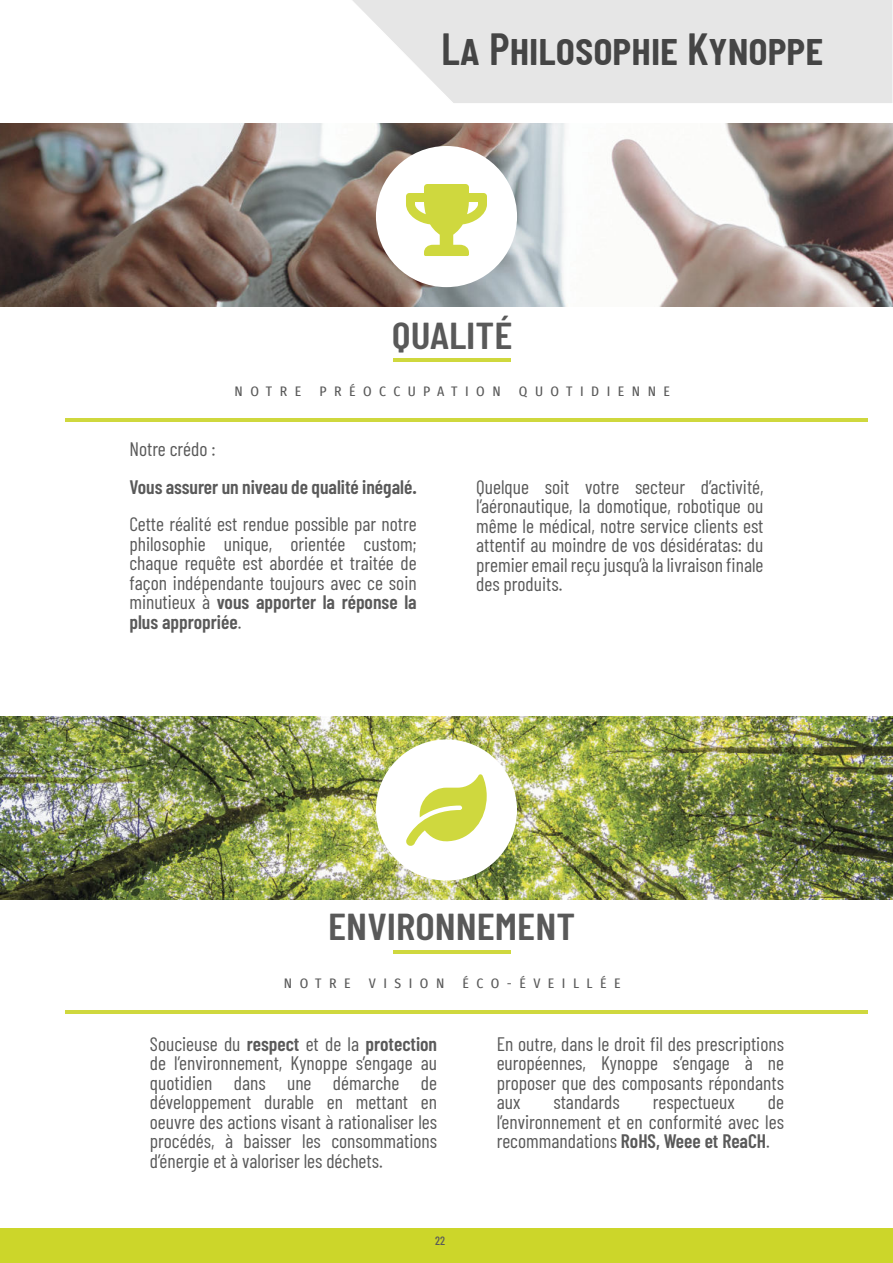
<style>
.page{position:relative;width:893px;height:1263px;background:#fff}
.page>*{position:absolute;margin:0;border:0;box-sizing:border-box;transform-origin:0 0}
.t1{font:600 45px "Barlow Condensed";color:#454545}
.t2{font:600 37.5px "Barlow Condensed";color:#595959;scale:1.11 1}
.t3{font:19.5px/19.5px "Barlow Condensed";color:#595959;text-align:justify}
.t4{font:extra-condensed 13.5px "Fira Sans";letter-spacing:.5em;color:#595959;scale:1.11 1}
.t5{font:500 12px "Barlow Condensed";color:#595959}
.s1{font-weight:600}
.s2{font-weight:700}
</style>
<div class="page">
<div style="left:0;top:1228px;width:893px;height:35px;background:#ccd62a"></div>
<svg style="left:352px;top:0;width:541px;height:103px;background:#e8e8e8"></svg>
<hr style="left:393px;top:358px;width:118px;height:3px;background:#cfd83e">
<hr style="left:66px;top:418px;width:802px;height:3px;background:#cfd83e">
<hr style="left:393px;top:950px;width:118px;height:3px;background:#cfd83e">
<hr style="left:66px;top:1010px;width:802px;height:3px;background:#cfd83e">
<img style="left:0;top:716px;width:893px;height:184px">
<div style="left:376px;top:739px;width:141px;height:141px;background:#fff;border-radius:50%"></div>
<img style="left:0;top:123px;width:893px;height:183px">
<div style="left:376px;top:146px;width:141px;height:141px;background:#fff;border-radius:50%"></div>
<h1 class="t1" style="left:441px;top:17px;width:383px">La Philosophie Kynoppe</h1>
<h2 class="t2" style="left:392px;top:308px;width:110px">QUALITÉ</h2>
<p class="t4" style="left:234px;top:381px;width:62px">NOTRE</p>
<p class="t4" style="left:320px;top:381px;width:165px">PRÉOCCUPATION</p>
<p class="t4" style="left:519px;top:381px;width:138px">QUOTIDIENNE</p>
<p class="t3" style="left:129px;top:429px;width:289px;line-height:37.5px;text-align:left">Notre crédo :<br><span class="s1">Vous assurer un niveau de qualité inégalé</span><span class="s2">.<br></span>Cette réalité est rendue possible par notre</p>
<p class="t3" style="left:129px;top:533px;width:289px">philosophie unique, orientée custom; chaque requête est abordée et traitée de façon indépendante toujours avec ce soin minutieux à <span class="s1">vous apporter la réponse la plus appropriée</span>.</p>
<p class="t3" style="left:476px;top:476px;width:289px">Quelque soit votre secteur d’activité, l’aéronautique, la domotique, robotique ou même le médical, notre service clients est attentif au moindre de vos désidératas: du premier email reçu jusqu’à la livraison finale des produits.</p>
<h2 class="t2" style="left:328px;top:900px;width:224px">ENVIRONNEMENT</h2>
<p class="t4" style="left:284px;top:973px;width:62px">NOTRE</p>
<p class="t4" style="left:369px;top:973px;width:70px">VISION</p>
<p class="t4" style="left:463px;top:973px;width:144px">ÉCO-ÉVEILLÉE</p>
<p class="t3" style="left:150px;top:1033px;width:289px">Soucieuse du <span class="s1">respect</span> et de la <span class="s1">protection </span>de l’environnement, Kynoppe s’engage au quotidien dans une démarche de développement durable en mettant en oeuvre des actions visant à rationaliser les procédés, à baisser les consommations d’énergie et à valoriser les déchets.</p>
<p class="t3" style="left:497px;top:1033px;width:289px">En outre, dans le droit fil des prescriptions européennes, Kynoppe s’engage à ne proposer que des composants répondants aux</p>
<p class="t3" style="left:497px;top:1091px;width:289px;text-indent:271px">de l’environnement et en conformité avec les recommandations <span class="s1">RoHS, Weee et ReaCH</span>.</p>
<p class="t3" style="left:553px;top:1091px;width:68px">standards</p>
<p class="t3" style="left:653px;top:1091px;width:83px">respectueux</p>
<p class="t5" style="left:435px;top:1232px;width:11px">22</p>
</div>
